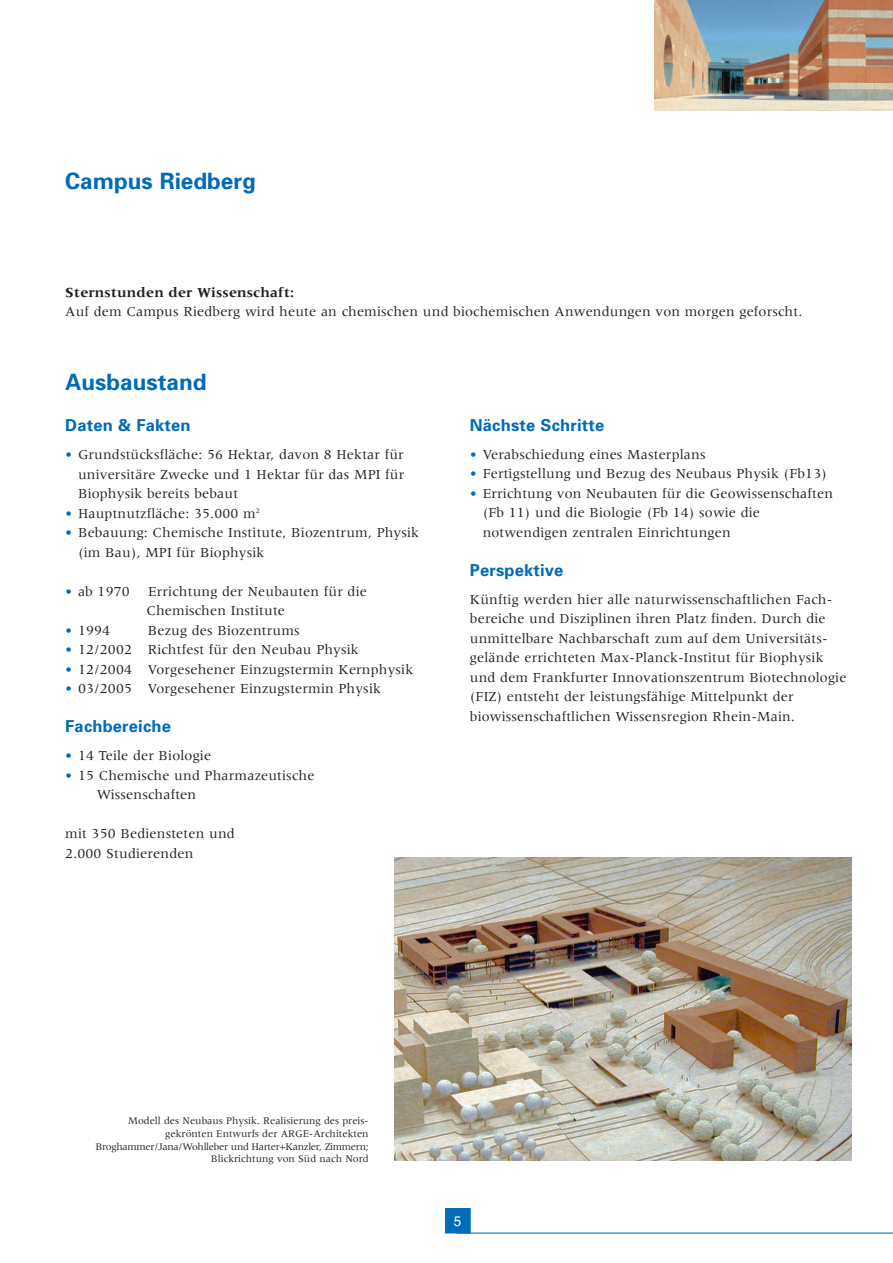
<style>
.page{position:relative;width:893px;height:1263px;background:#fff}
.page>*{position:absolute;margin:0;border:0;box-sizing:border-box;transform-origin:0 0}
.t1{font:700 22.5px "Univers";color:#006bb6}
.t2{font:700 16.5px "Univers";letter-spacing:.01em;color:#006bb6}
.t3{font:14.25px/19.5px "Meridien";letter-spacing:.01em;color:#231f20}
.t4{font:700 14.25px "Meridien";letter-spacing:.01em;color:#231f20}
.t5{font:13.5px "Helvetica";color:#fff}
.t6{font:10.5px/12.6px "Meridien";color:#231f20;text-align:right}
.s1{color:#006bb6}
</style>
<div class="page">
<div style="left:446px;top:1209px;width:24px;height:24px;background:#006bb6"></div>
<div style="left:445px;top:1208px;width:26px;height:25px;border:2px solid #006bb6"></div>
<hr style="left:457px;top:1233px;width:436px;height:1px;background:#006bb6">
<img style="left:394px;top:858px;width:458px;height:303px">
<img style="left:654px;top:0;width:239px;height:111px">
<h1 class="t1" style="left:65px;top:173px;width:192px">Campus Riedberg</h1>
<p class="t4" style="left:65px;top:287px;width:230px">Sternstunden der Wissenschaft:</p>
<p class="t3" style="left:65px;top:303px;width:738px">Auf dem Campus Riedberg wird heute an chemischen und biochemischen Anwendungen von morgen geforscht.</p>
<h1 class="t1" style="left:65px;top:373px;width:143px">Ausbaustand</h1>
<p class="t2" style="left:65px;top:419px;width:127px">Daten &amp; Fakten</p>
<p class="t3" style="left:78px;top:446px;width:328px;text-align:justify;text-indent:-13px"><span class="s1">•</span> Grundstücksfläche: 56 Hektar, davon 8 Hektar für universitäre Zwecke und 1 Hektar für das MPI für Biophysik bereits bebaut</p>
<p class="t3" style="left:65px;top:505px;width:196px"><span class="s1">•</span> Hauptnutzfläche: 35.000 m<sup>2</sup></p>
<p class="t3" style="left:78px;top:524px;width:343px;text-indent:-13px"><span class="s1">•</span> Bebauung: Chemische Institute, Biozentrum, Physik (im Bau), MPI für Biophysik</p>
<p class="t3" style="left:65px;top:583px;width:66px"><span class="s1">•</span> ab 1970</p>
<p class="t3" style="left:146px;top:583px;width:222px">Errichtung der Neubauten für die<br>Chemischen Institute</p>
<p class="t3" style="left:65px;top:622px;width:46px"><span class="s1">•</span> 1994</p>
<p class="t3" style="left:148px;top:622px;width:153px">Bezug des Biozentrums</p>
<p class="t3" style="left:65px;top:641px;width:295px"><span class="s1">•</span> 12/2002 Richtfest für den Neubau Physik</p>
<p class="t3" style="left:65px;top:661px;width:350px"><span class="s1">•</span> 12/2004 Vorgesehener Einzugstermin Kernphysik</p>
<p class="t3" style="left:65px;top:680px;width:317px"><span class="s1">•</span> 03/2005 Vorgesehener Einzugstermin Physik</p>
<p class="t2" style="left:65px;top:720px;width:107px">Fachbereiche</p>
<p class="t3" style="left:65px;top:747px;width:147px"><span class="s1">•</span> 14 Teile der Biologie</p>
<p class="t3" style="left:97px;top:767px;width:219px;text-indent:-32px"><span class="s1">•</span> 15 Chemische und Pharmazeutische<br>Wissenschaften</p>
<p class="t3" style="left:65px;top:825px;width:171px">mit 350 Bediensteten und<br>2.000 Studierenden</p>
<p class="t2" style="left:470px;top:419px;width:136px">Nächste Schritte</p>
<p class="t3" style="left:470px;top:446px;width:237px"><span class="s1">•</span> Verabschiedung eines Masterplans</p>
<p class="t3" style="left:470px;top:465px;width:358px"><span class="s1">•</span> Fertigstellung und Bezug des Neubaus Physik (Fb13)</p>
<p class="t3" style="left:483px;top:485px;width:352px;text-indent:-13px"><span class="s1">•</span> Errichtung von Neubauten für die Geowissenschaften (Fb 11) und die Biologie (Fb 14) sowie die notwendigen zentralen Einrichtungen</p>
<p class="t2" style="left:470px;top:564px;width:95px">Perspektive</p>
<p class="t3" style="left:470px;top:591px;width:378px">Künftig werden hier alle naturwissenschaftlichen Fach&shy;bereiche und Disziplinen ihren Platz finden. Durch die unmittelbare Nachbarschaft zum auf dem Universitäts&shy;gelände errichteten Max-Planck-Institut für Biophysik und dem Frankfurter Innovationszentrum Biotechnologie (FIZ) entsteht der leistungsfähige Mittelpunkt der biowissenschaftlichen Wissensregion Rhein-Main.</p>
<p class="t6" style="left:95px;top:1115px;width:275px">Modell des Neubaus Physik. Realisierung des preis&shy;gekrönten Entwurfs der ARGE-Architekten Broghammer/Jana/Wohlleber und Harter+Kanzler, Zimmern; Blickrichtung von Süd nach Nord</p>
<p class="t5" style="left:454px;top:1216px;width:9px">5</p>
</div>
